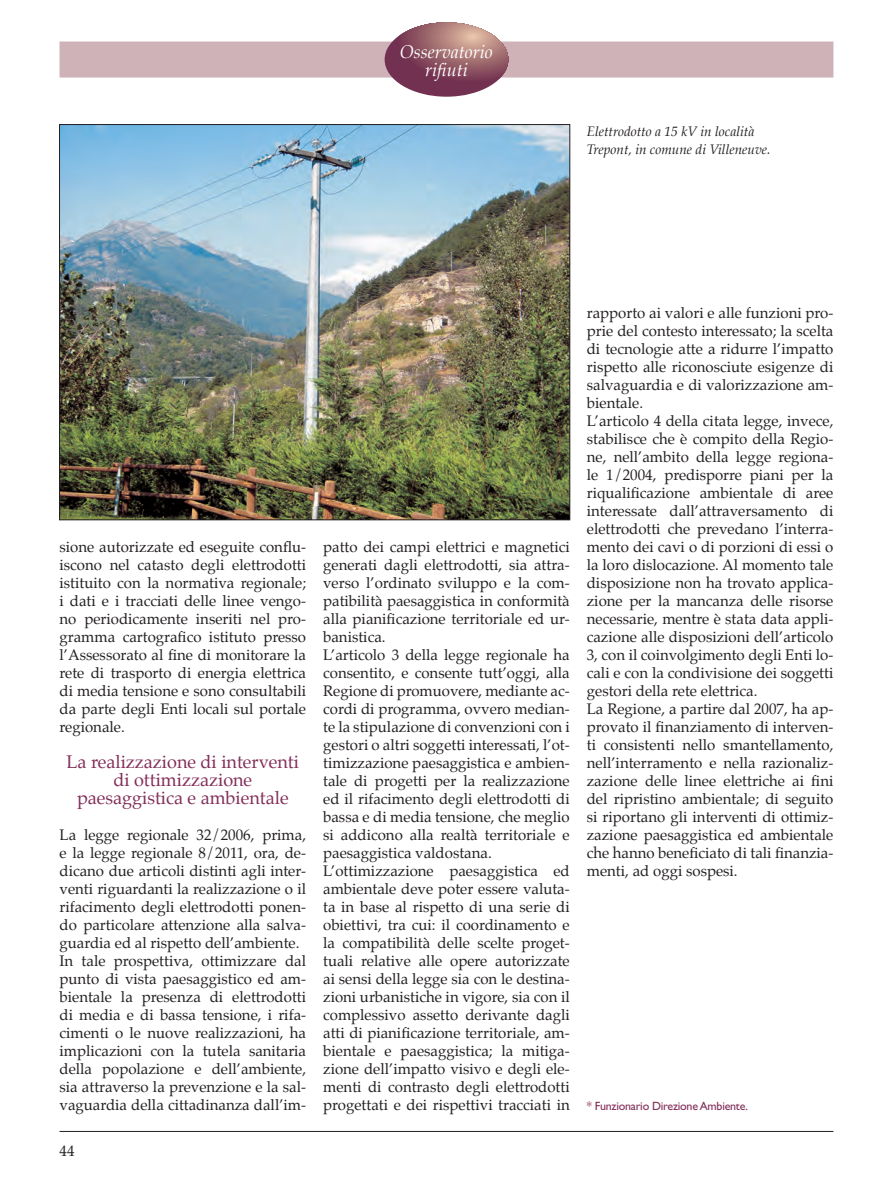
<style>
.page{position:relative;width:893px;height:1191px;background:#fff}
.page>*{position:absolute;margin:0;border:0;box-sizing:border-box;transform-origin:0 0}
.t1{font:18px/18px "Palatino";color:#832e59;text-align:center}
.t2{font:italic 18px/18px "Palatino";color:#fff;text-align:center}
.t3{font:15px/18px "Palatino";color:#231f20}
.t4{font:italic 13.5px/18px "Palatino";color:#231f20}
.t5{font:12px "Gill Sans Std";letter-spacing:-.02em;color:#832e59}
</style>
<div class="page">
<div style="left:60px;top:42px;width:773px;height:36px;background:#ceb2b8"></div>
<hr style="left:60px;top:1131px;width:773px;height:1px;background:#231f20">
<svg style="left:385px;top:22px;width:123px;height:75px"></svg>
<img style="left:61px;top:126px;width:507px;height:392px">
<p class="t2" style="left:400px;top:44px;width:94px">Osservatorio rifiuti</p>
<p class="t4" style="left:587px;top:123px;width:185px">Elettrodotto a 15 kV in località<br>Trepont, in comune di Villeneuve.</p>
<p class="t3" style="left:60px;top:539px;width:248px;text-align:justify">sione autorizzate ed eseguite conflu&shy;iscono nel catasto degli elettrodotti istituito con la normativa regionale; i dati e i tracciati delle linee vengo&shy;no periodicamente inseriti nel pro&shy;gramma cartografico istituto presso l’Assessorato al fine di monitorare la rete di trasporto di energia elettrica di media tensione e sono consultabili da parte degli Enti locali sul portale regionale.</p>
<p class="t1" style="left:67px;top:754px;width:234px">La realizzazione di interventi di ottimizzazione paesaggistica e ambientale</p>
<p class="t3" style="left:60px;top:827px;width:248px">La legge regionale 32/2006, prima, e la legge regionale 8/2011, ora, de&shy;dicano due articoli distinti agli inter&shy;venti riguardanti la realizzazione o il rifacimento degli elettrodotti ponen&shy;do particolare attenzione alla salva&shy;guardia ed al rispetto dell’ambiente.<br>In tale prospettiva, ottimizzare dal punto di vista paesaggistico ed am&shy;bientale la presenza di elettrodotti di media e di bassa tensione, i rifa&shy;cimenti o le nuove realizzazioni, ha implicazioni con la tutela sanitaria della popolazione e dell’ambiente, sia attraverso la prevenzione e la sal&shy;vaguardia della cittadinanza dall’im-</p>
<p class="t3" style="left:60px;top:1142px;width:16px">44</p>
<p class="t3" style="left:323px;top:539px;width:248px">patto dei campi elettrici e magnetici generati dagli elettrodotti, sia attra&shy;verso l’ordinato sviluppo e la com&shy;patibilità paesaggistica in conformità alla pianificazione territoriale ed ur&shy;banistica.<br>L’articolo 3 della legge regionale ha consentito, e consente tutt’oggi, alla Regione di promuovere, mediante ac&shy;cordi di programma, ovvero median&shy;te la stipulazione di convenzioni con i gestori o altri soggetti interessati, l’ot&shy;timizzazione paesaggistica e ambien&shy;tale di progetti per la realizzazione ed il rifacimento degli elettrodotti di bassa e di media tensione, che meglio si addicono alla realtà territoriale e paesaggistica valdostana.<br>L’ottimizzazione paesaggistica ed ambientale deve poter essere valuta&shy;ta in base al rispetto di una serie di obiettivi, tra cui: il coordinamento e la compatibilità delle scelte proget&shy;tuali relative alle opere autorizzate ai sensi della legge sia con le destina&shy;zioni urbanistiche in vigore, sia con il complessivo assetto derivante dagli atti di pianificazione territoriale, am&shy;bientale e paesaggistica; la mitiga&shy;zione dell’impatto visivo e degli ele&shy;menti di contrasto degli elettrodotti progettati e dei rispettivi tracciati in</p>
<p class="t3" style="left:587px;top:304px;width:248px">rapporto ai valori e alle funzioni pro&shy;prie del contesto interessato; la scelta di tecnologie atte a ridurre l’impatto rispetto alle riconosciute esigenze di salvaguardia e di valorizzazione am&shy;bientale.<br>L’articolo 4 della citata legge, invece, stabilisce che è compito della Regio&shy;ne, nell’ambito della legge regiona&shy;le 1/2004, predisporre piani per la riqualificazione ambientale di aree interessate dall’attraversamento di elettrodotti che prevedano l’interra&shy;mento dei cavi o di porzioni di essi o la loro dislocazione. Al momento tale disposizione non ha trovato applica&shy;zione per la mancanza delle risorse necessarie, mentre è stata data appli&shy;cazione alle disposizioni dell’articolo 3, con il coinvolgimento degli Enti lo&shy;cali e con la condivisione dei soggetti gestori della rete elettrica.<br>La Regione, a partire dal 2007, ha ap&shy;provato il finanziamento di interven&shy;ti consistenti nello smantellamento, nell’interramento e nella razionaliz&shy;zazione delle linee elettriche ai fini del ripristino ambientale; di seguito si riportano gli interventi di ottimiz&shy;zazione paesaggistica ed ambientale che hanno beneficiato di tali finanzia&shy;menti, ad oggi sospesi.</p>
<p class="t5" style="left:587px;top:1102px;width:163px">* Funzionario Direzione Ambiente.</p>
</div>
